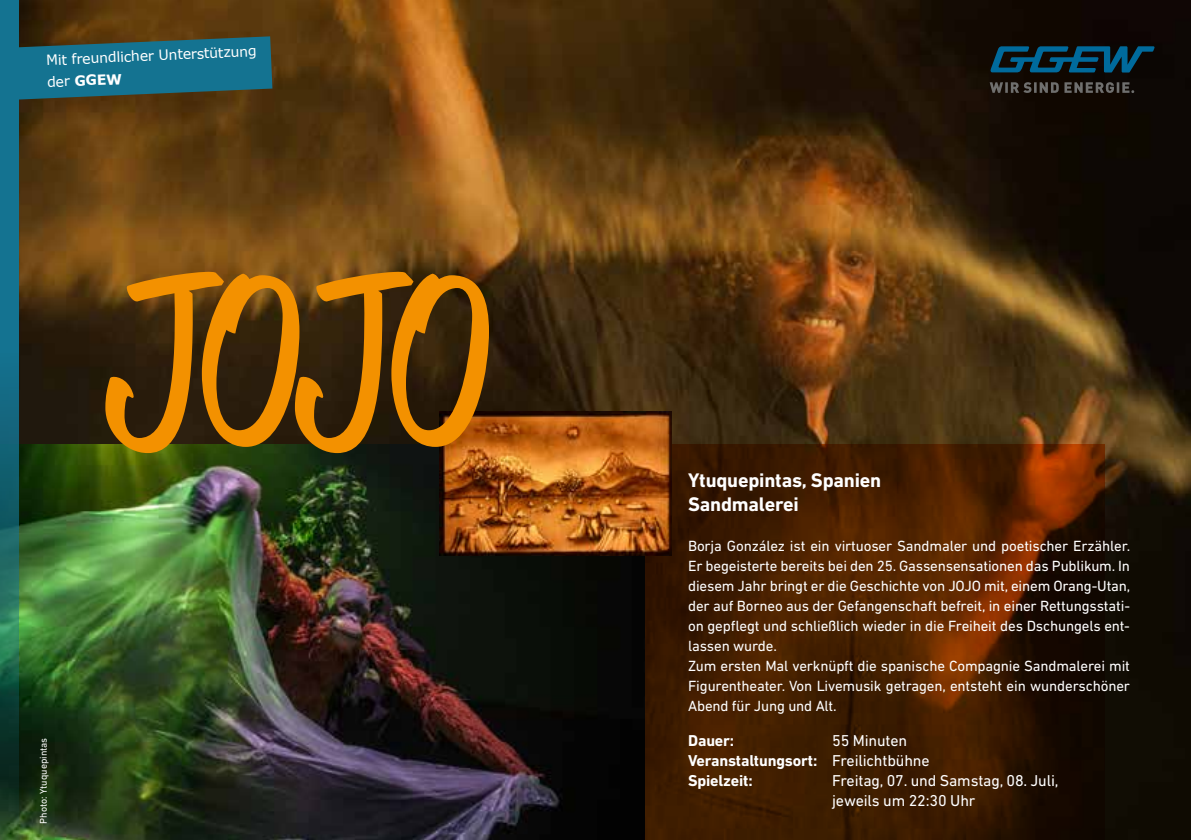
<style>
.page{position:relative;width:1191px;height:840px;background:#fff}
.page>*{position:absolute;margin:0;border:0;box-sizing:border-box;transform-origin:0 0}
.t1{font:228px "Reklame Script";color:#f39100}
.t2{font:700 20px/24px "DIN Next LT Pro";letter-spacing:-.01em;color:#fff}
.t3{font:700 16px/20px "DIN Next LT Pro";letter-spacing:-.01em;color:#fff}
.t4{font:16px/20px "DIN Next LT Pro";letter-spacing:-.01em;color:#fff}
.t5{font:15px/20px "DIN Next LT Pro";letter-spacing:-.01em;color:#fff}
.t6{font:14px/22.4px "Verdana";color:#fff}
.t7{font:10px "DIN Next LT Pro";color:#fff}
.s1{font-weight:700}
.s2{font-weight:400}
</style>
<div class="page">
<img style="left:19px;top:0;width:1172px;height:839px">
<svg style="left:644px;top:444px;width:461px;height:395px;background:#411b00"></svg>
<svg style="left:19px;top:36px;width:253px;height:64px;background:#1f6678"></svg>
<svg style="left:990px;top:46px;width:164px;height:26px;background:#073951"></svg>
<svg style="left:989px;top:82px;width:145px;height:11px;background:#3e3a36"></svg>
<img style="left:19px;top:444px;width:625px;height:395px">
<img style="left:439px;top:411px;width:232px;height:144px">
<svg style="left:0;top:0;width:19px;height:839px;background:#16656e"></svg>
<p class="t6" style="left:46px;top:48px;width:212px;rotate:-2deg">Mit freundlicher Unterstützung der <span class="s1">GGEW</span></p>
<h1 class="t1" style="left:108px;top:202px;width:380px">JOJO</h1>
<p class="t7" style="left:38px;top:823px;width:87px;rotate:-90deg">Photo: Ytuquepintas</p>
<h2 class="t2" style="left:688px;top:467px;width:195px">Ytuquepintas, Spanien<br>Sandmalerei</h2>
<p class="t5" style="left:688px;top:535px;width:444px">Borja González ist ein virtuoser Sandmaler und poetischer Erzähler.<br>Er begeisterte bereits bei den 25. Gassensensationen das Publikum. In diesem Jahr bringt er die Geschichte von JOJO mit, einem Orang-Utan, der auf Borneo aus der Gefangenschaft befreit, in einer Rettungsstati&shy;on gepflegt und schließlich wieder in die Freiheit des Dschungels ent&shy;lassen wurde.<br>Zum ersten Mal verknüpft die spanische Compagnie Sandmalerei mit Figurentheater. Von Livemusik getragen, entsteht ein wunderschöner Abend für Jung und Alt.</p>
<p class="t3" style="left:688px;top:730px;width:243px;text-indent:144px"><span class="s2">55 Minuten<br></span>Veranstaltungsort: <span class="s2">Freilichtbühne<br></span>Spielzeit:</p>
<p class="t3" style="left:688px;top:730px;width:48px">Dauer:</p>
<p class="t4" style="left:832px;top:770px;width:228px">Freitag, 07. und Samstag, 08. Juli, jeweils um 22:30 Uhr</p>
</div>
